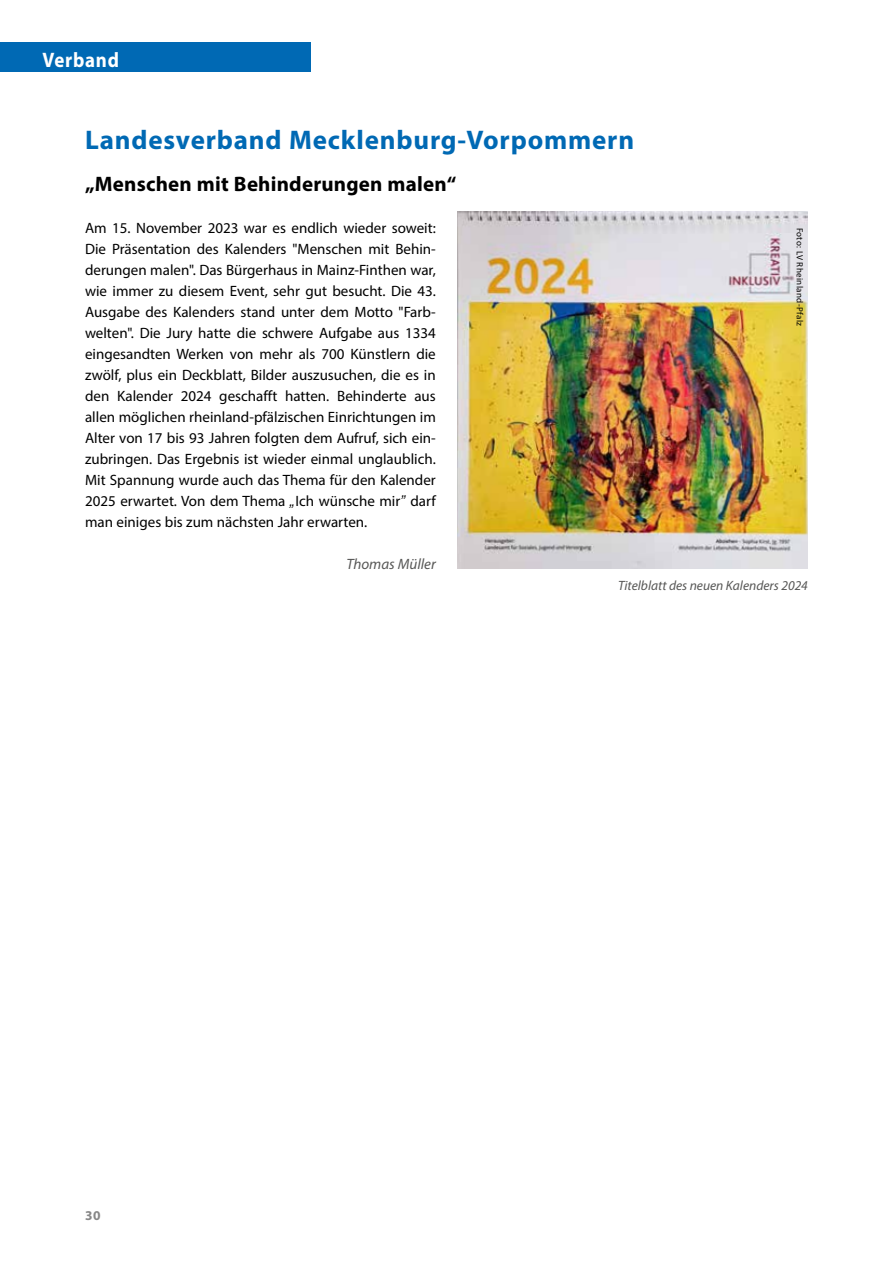
<style>
.page{position:relative;width:893px;height:1263px;background:#fff}
.page>*{position:absolute;margin:0;border:0;box-sizing:border-box;transform-origin:0 0}
.t1{font:700 27px "Myriad Pro";letter-spacing:.03em;color:#0069b4}
.t2{font:700 21px "Myriad Pro";letter-spacing:.01em;color:#000}
.t3{font:700 21px "Myriad Pro";letter-spacing:.04em;color:#fff;scale:.9 1}
.t4{font:15px/21px "Myriad Pro";color:#000;text-align:justify}
.t5{font:italic 15px "Myriad Pro";color:#575756}
.t6{font:italic 13.5px "Myriad Pro";color:#575756}
.t7{font:700 13.5px "Myriad Pro";color:#878787}
.t8{font:9px "Myriad Pro";letter-spacing:.04em;color:#000}
.s1{font-family:"Helvetica Neue LT Pro";font-weight:300;font-style:italic}
</style>
<div class="page">
<div style="left:0;top:43px;width:310px;height:29px;background:#0069b4"></div>
<img style="left:457px;top:212px;width:351px;height:357px">
<h2 class="t3" style="left:43px;top:46px;width:86px">Verband</h2>
<h1 class="t1" style="left:85px;top:122px;width:551px">Landesverband Mecklenburg-Vorpommern</h1>
<h2 class="t2" style="left:85px;top:170px;width:373px">„Menschen mit Behinderungen malen“</h2>
<p class="t4" style="left:85px;top:217px;width:352px">Am 15. November 2023 war es endlich wieder soweit:<br>Die Präsentation des Kalenders "Menschen mit Behin&shy;derungen malen". Das Bürgerhaus in Mainz-Finthen war, wie immer zu diesem Event, sehr gut besucht. Die 43.<br>Ausgabe des Kalenders stand unter dem Motto "Farb&shy;welten". Die Jury hatte die schwere Aufgabe aus 1334 eingesandten Werken von mehr als 700 Künstlern die zwölf, plus ein Deckblatt, Bilder auszusuchen, die es in den Kalender 2024 geschafft hatten. Behinderte aus allen möglichen rheinland-pfälzischen Einrichtungen im Alter von 17 bis 93 Jahren folgten dem Aufruf, sich ein&shy;zubringen. Das Ergebnis ist wieder einmal unglaublich.<br>Mit Spannung wurde auch das Thema für den Kalender 2025 erwartet. Von dem Thema <span class="s1">„</span>Ich wünsche mir<span class="s1">”</span> darf man einiges bis zum nächsten Jahr erwarten.</p>
<p class="t5" style="left:346px;top:554px;width:91px">Thomas Müller</p>
<p class="t6" style="left:618px;top:577px;width:191px">Titelblatt des neuen Kalenders 2024</p>
<p class="t8" style="left:805px;top:228px;width:100px;rotate:90deg">Foto: LV Rheinland-Pfalz</p>
<p class="t7" style="left:85px;top:1206px;width:17px">30</p>
</div>
